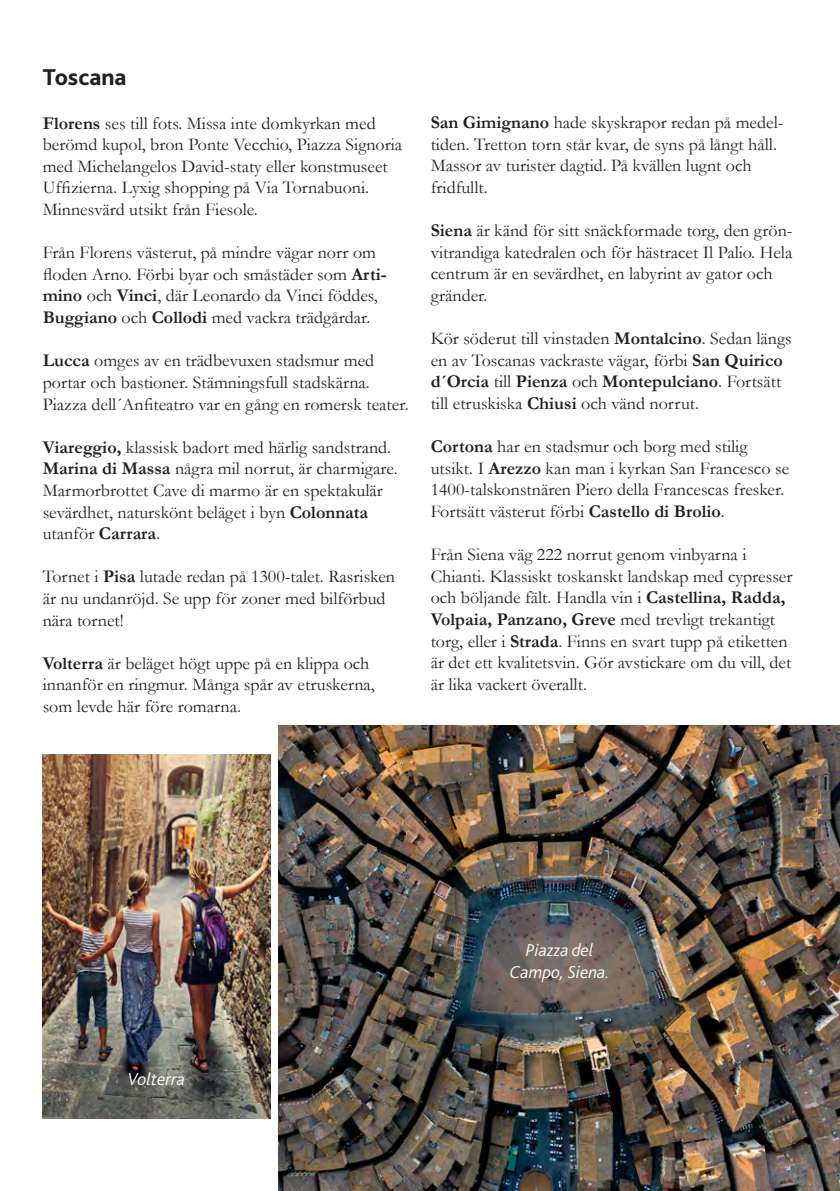
<style>
.page{position:relative;width:840px;height:1191px;background:#fff}
.page>*{position:absolute;margin:0;border:0;box-sizing:border-box;transform-origin:0 0}
.t1{font:800 24px "Bliss 2";color:#231f20}
.t2{font:18px/21.6px "Garamond";color:#231f20}
.t3{font:italic 300 18px/21.6px "Bliss 2";color:#fff;text-align:center}
.s1{font-weight:700}
</style>
<div class="page">
<svg style="left:839px;top:725px;width:1px;height:441px"></svg>
<img style="left:43px;top:754px;width:227px;height:365px">
<img style="left:278px;top:725px;width:561px;height:466px">
<h1 class="t1" style="left:43px;top:63px;width:85px">Toscana</h1>
<p class="t2" style="left:43px;top:112px;width:361px"><span class="s1">Florens</span> ses till fots. Missa inte domkyrkan med berömd kupol, bron Ponte Vecchio, Piazza Signoria med Michelangelos David-staty eller konstmuseet Uffizierna. Lyxig shopping på Via Tornabuoni.<br>Minnesvärd utsikt från Fiesole.</p>
<p class="t2" style="left:43px;top:241px;width:345px">Från Florens västerut, på mindre vägar norr om floden Arno. Förbi byar och småstäder som <span class="s1">Arti&shy;mino</span> och <span class="s1">Vinci</span>, där Leonardo da Vinci föddes, <span class="s1">Buggiano</span> och <span class="s1">Collodi</span> med vackra trädgårdar.</p>
<p class="t2" style="left:43px;top:349px;width:367px"><span class="s1">Lucca</span> omges av en trädbevuxen stadsmur med portar och bastioner. Stämningsfull stadskärna.<br>Piazza dell´Anfiteatro var en gång en romersk teater.</p>
<p class="t2" style="left:43px;top:436px;width:356px"><span class="s1">Viareggio,</span> klassisk badort med härlig sandstrand.<br><span class="s1">Marina di Massa</span> några mil norrut, är charmigare.<br>Marmorbrottet Cave di marmo är en spektakulär sevärdhet, naturskönt beläget i byn <span class="s1">Colonnata </span>utanför <span class="s1">Carrara</span>.</p>
<p class="t2" style="left:43px;top:565px;width:353px">Tornet i <span class="s1">Pisa</span> lutade redan på 1300-talet. Rasrisken är nu undanröjd. Se upp för zoner med bilförbud nära tornet!</p>
<p class="t2" style="left:43px;top:652px;width:333px"><span class="s1">Volterra</span> är beläget högt uppe på en klippa och innanför en ringmur. Många spår av etruskerna, som levde här före romarna.</p>
<p class="t2" style="left:430px;top:111px;width:354px"><span class="s1">San Gimignano</span> hade skyskrapor redan på medel&shy;tiden. Tretton torn står kvar, de syns på långt håll.<br>Massor av turister dagtid. På kvällen lugnt och fridfullt.</p>
<p class="t2" style="left:430px;top:219px;width:363px"><span class="s1">Siena</span> är känd för sitt snäckformade torg, den grön&shy;vitrandiga katedralen och för hästracet Il Palio. Hela centrum är en sevärdhet, en labyrint av gator och gränder.</p>
<p class="t2" style="left:430px;top:327px;width:362px">Kör söderut till vinstaden <span class="s1">Montalcino</span>. Sedan längs en av Toscanas vackraste vägar, förbi <span class="s1">San Quirico d´Orcia</span> till <span class="s1">Pienza</span> och <span class="s1">Montepulciano</span>. Fortsätt till etruskiska <span class="s1">Chiusi</span> och vänd norrut.</p>
<p class="t2" style="left:430px;top:435px;width:360px"><span class="s1">Cortona</span> har en stadsmur och borg med stilig utsikt. I <span class="s1">Arezzo</span> kan man i kyrkan San Francesco se 1400-talskonstnären Piero della Francescas fresker.<br>Fortsätt västerut förbi <span class="s1">Castello di Brolio</span>.</p>
<p class="t2" style="left:430px;top:543px;width:363px">Från Siena väg 222 norrut genom vinbyarna i Chianti. Klassiskt toskanskt landskap med cypresser och böljande fält. Handla vin i <span class="s1">Castellina, Radda, Volpaia, Panzano, Greve</span> med trevligt trekantigt torg, eller i <span class="s1">Strada</span>. Finns en svart tupp på etiketten är det ett kvalitetsvin. Gör avstickare om du vill, det är lika vackert överallt.</p>
<p class="t3" style="left:128px;top:1068px;width:59px">Volterra</p>
<p class="t3" style="left:509px;top:939px;width:101px">Piazza del<br>Campo, Siena.</p>
</div>
